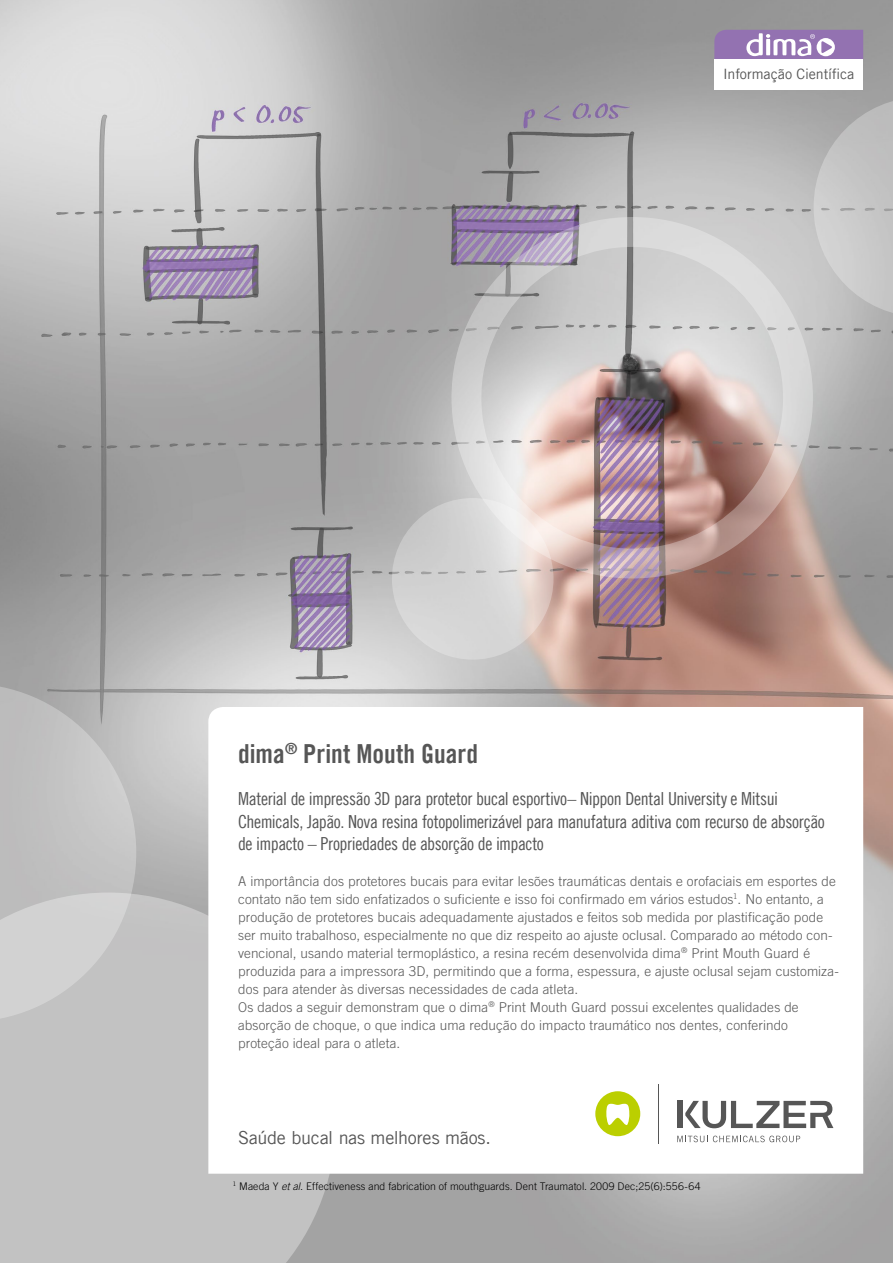
<style>
.page{position:relative;width:893px;height:1263px;background:#fff}
.page>*{position:absolute;margin:0;border:0;box-sizing:border-box;transform-origin:0 0}
.t1{font:26.25px "Trade Gothic LT Com Bd Cn 20";color:#565656}
.t2{font:18px/22.2px "Trade Gothic LT Com Cn 18";letter-spacing:-.025em;color:#565656}
.t3{font:18px "Trade Gothic LT Com";letter-spacing:-.015em;color:#565656}
.t4{font:14.25px "Trade Gothic LT Com";letter-spacing:-.01em;color:#565656}
.t5{font:300 13.5px/18px "Trade Gothic LT Com";letter-spacing:.01em;color:#565656}
.t6{font:300 10.5px "Trade Gothic LT Com";letter-spacing:.01em;color:#000}
.s1{font-style:italic}
</style>
<div class="page">
<img style="left:0;top:0;width:893px;height:1263px">
<svg style="left:392px;top:498px;width:161px;height:162px;fill:#d5d5d4"></svg>
<div style="left:0;top:892px;width:336px;height:371px;background:#c2c2c2"></div>
<svg style="left:0;top:683px;width:136px;height:339px;fill:#c2c2c2"></svg>
<svg style="left:814px;top:97px;width:79px;height:220px"></svg>
<svg style="left:208px;top:707px;width:655px;height:467px"></svg>
<img style="left:451px;top:217px;width:362px;height:361px">
<hr style="left:658px;top:1084px;width:1px;height:60px;background:#565656">
<svg style="left:677px;top:1135px;width:123px;height:7px"></svg>
<div style="left:677px;top:1101px;width:5px;height:27px;background:#565656"></div>
<svg style="left:685px;top:1101px;width:148px;height:27px"></svg>
<div style="left:595px;top:1091px;width:45px;height:45px;background:#bbcf00;border-radius:50%"></div>
<svg style="left:606px;top:1104px;width:24px;height:21px"></svg>
<svg style="left:714px;top:30px;width:149px;height:29px"></svg>
<div style="left:714px;top:59px;width:149px;height:30px;background:#fff"></div>
<p class="t4" style="left:723px;top:66px;width:133px">Informação Científica</p>
<h1 class="t1" style="left:238px;top:737px;width:241px">dima<sup>®</sup> Print Mouth Guard</h1>
<p class="t2" style="left:238px;top:788px;width:588px">Material de impressão 3D para protetor bucal esportivo– Nippon Dental University e Mitsui<br>Chemicals, Japão. Nova resina fotopolimerizável para manufatura aditiva com recurso de absorção de impacto – Propriedades de absorção de impacto</p>
<p class="t5" style="left:238px;top:872px;width:602px">A importância dos protetores bucais para evitar lesões traumáticas dentais e orofaciais em esportes de contato não tem sido enfatizados o suficiente e isso foi confirmado em vários estudos<sup>1</sup>. No entanto, a produção de protetores bucais adequadamente ajustados e feitos sob medida por plastificação pode ser muito trabalhoso, especialmente no que diz respeito ao ajuste oclusal. Comparado ao método con&shy;vencional, usando material termoplástico, a resina recém desenvolvida dima<sup>®</sup> Print Mouth Guard é produzida para a impressora 3D, permitindo que a forma, espessura, e ajuste oclusal sejam customiza&shy;dos para atender às diversas necessidades de cada atleta.<br>Os dados a seguir demonstram que o dima<sup>®</sup> Print Mouth Guard possui excelentes qualidades de absorção de choque, o que indica uma redução do impacto traumático nos dentes, conferindo proteção ideal para o atleta.</p>
<h2 class="t3" style="left:238px;top:1126px;width:254px">Saúde bucal nas melhores mãos.</h2>
<p class="t6" style="left:233px;top:1180px;width:469px"><sup>1</sup> Maeda Y <span class="s1">et al.</span> Effectiveness and fabrication of mouthguards. Dent Traumatol. 2009 Dec;25(6):556-64</p>
</div>
